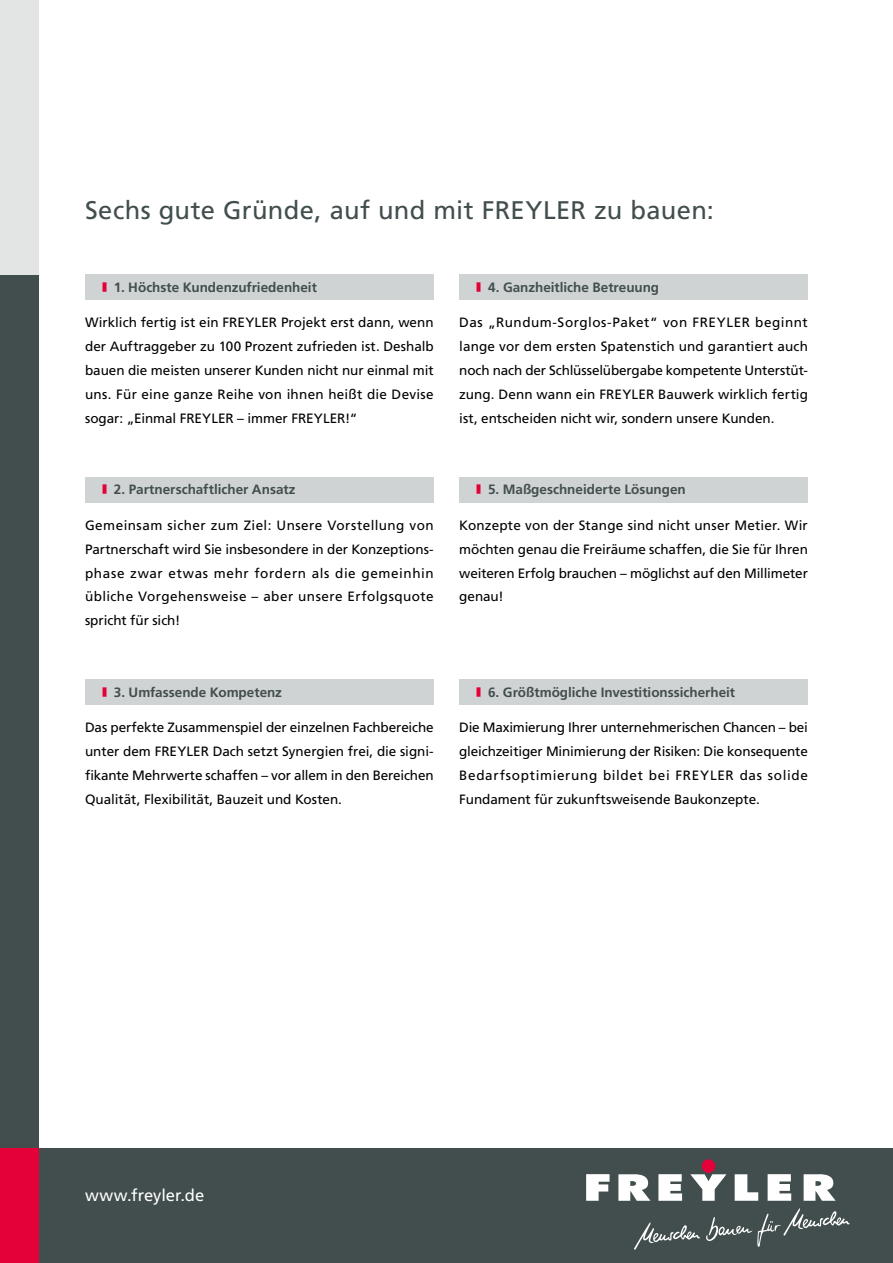
<style>
.page{position:relative;width:893px;height:1263px;background:#fff}
.page>*{position:absolute;margin:0;border:0;box-sizing:border-box;transform-origin:0 0}
.t1{font:25.5px "Frutiger LT Com";letter-spacing:.015em;color:#424e4e}
.t2{font:16.5px "Frutiger LT Com";color:#fff}
.t3{font:13.5px/23.9px "Frutiger LT Com";color:#000;text-align:justify}
.t4{font:700 13.5px "Frutiger LT Com";color:#424e4e}
.s1{color:#e40038}
</style>
<div class="page">
<div style="left:459px;top:679px;width:349px;height:26px;background:#d0d3d3"></div>
<div style="left:459px;top:477px;width:349px;height:26px;background:#d0d3d3"></div>
<div style="left:459px;top:274px;width:349px;height:26px;background:#d0d3d3"></div>
<div style="left:85px;top:679px;width:349px;height:26px;background:#d0d3d3"></div>
<div style="left:85px;top:477px;width:349px;height:26px;background:#d0d3d3"></div>
<div style="left:85px;top:274px;width:349px;height:26px;background:#d0d3d3"></div>
<div style="left:0;top:274px;width:38px;height:989px;background:#424e4e"></div>
<div style="left:0;top:1148px;width:893px;height:115px;background:#424e4e"></div>
<div style="left:0;top:1148px;width:38px;height:115px;background:#e40038"></div>
<svg style="left:586px;top:1174px;width:24px;height:27px"></svg>
<svg style="left:618px;top:1174px;width:32px;height:27px"></svg>
<svg style="left:658px;top:1174px;width:24px;height:27px"></svg>
<svg style="left:690px;top:1174px;width:36px;height:27px"></svg>
<svg style="left:735px;top:1174px;width:23px;height:27px"></svg>
<svg style="left:768px;top:1174px;width:23px;height:27px"></svg>
<svg style="left:804px;top:1174px;width:32px;height:27px"></svg>
<div style="left:702px;top:1159px;width:13px;height:14px;background:#e40038;border-radius:50%"></div>
<svg style="left:634px;top:1208px;width:216px;height:42px"></svg>
<div style="left:0;top:0;width:38px;height:274px;background:#e3e4e4"></div>
<h1 class="t1" style="left:85px;top:194px;width:630px">Sechs gute Gründe, auf und mit FREYLER zu bauen:</h1>
<p class="t4" style="left:102px;top:279px;width:216px"><span class="s1">■</span> 1. Höchste Kundenzufriedenheit</p>
<p class="t3" style="left:85px;top:311px;width:350px">Wirklich fertig ist ein FREYLER Projekt erst dann, wenn der Auftraggeber zu 100 Prozent zufrieden ist. Deshalb bauen die meisten unserer Kunden nicht nur einmal mit uns. Für eine ganze Reihe von ihnen heißt die Devise sogar: „Einmal FREYLER – immer FREYLER!“</p>
<p class="t4" style="left:102px;top:481px;width:195px"><span class="s1">■</span> 2. Partnerschaftlicher Ansatz</p>
<p class="t3" style="left:85px;top:513px;width:350px">Gemeinsam sicher zum Ziel: Unsere Vorstellung von Partnerschaft wird Sie insbesondere in der Konzeptions&shy;phase zwar etwas mehr fordern als die gemeinhin übliche Vorgehensweise – aber unsere Erfolgsquote spricht für sich!</p>
<p class="t4" style="left:102px;top:683px;width:181px"><span class="s1">■</span> 3. Umfassende Kompetenz</p>
<p class="t3" style="left:85px;top:715px;width:350px">Das perfekte Zusammenspiel der einzelnen Fachbereiche unter dem FREYLER Dach setzt Synergien frei, die signi&shy;fikante Mehrwerte schaffen – vor allem in den Bereichen Qualität, Flexibilität, Bauzeit und Kosten.</p>
<p class="t4" style="left:476px;top:279px;width:184px"><span class="s1">■</span> 4. Ganzheitliche Betreuung</p>
<p class="t3" style="left:459px;top:311px;width:350px">Das „Rundum-Sorglos-Paket“ von FREYLER beginnt lange vor dem ersten Spatenstich und garantiert auch noch nach der Schlüsselübergabe kompetente Unterstüt&shy;zung. Denn wann ein FREYLER Bauwerk wirklich fertig ist, entscheiden nicht wir, sondern unsere Kunden.</p>
<p class="t4" style="left:476px;top:481px;width:211px"><span class="s1">■</span> 5. Maßgeschneiderte Lösungen</p>
<p class="t3" style="left:459px;top:513px;width:350px">Konzepte von der Stange sind nicht unser Metier. Wir möchten genau die Freiräume schaffen, die Sie für Ihren weiteren Erfolg brauchen – möglichst auf den Millimeter genau!</p>
<p class="t4" style="left:476px;top:683px;width:260px"><span class="s1">■</span> 6. Größtmögliche Investitionssicherheit</p>
<p class="t3" style="left:459px;top:715px;width:350px">Die Maximierung Ihrer unternehmerischen Chancen – bei gleichzeitiger Minimierung der Risiken: Die konsequente Bedarfsoptimierung bildet bei FREYLER das solide Fundament für zukunftsweisende Baukonzepte.</p>
<p class="t2" style="left:85px;top:1185px;width:121px">www.freyler.de</p>
</div>
